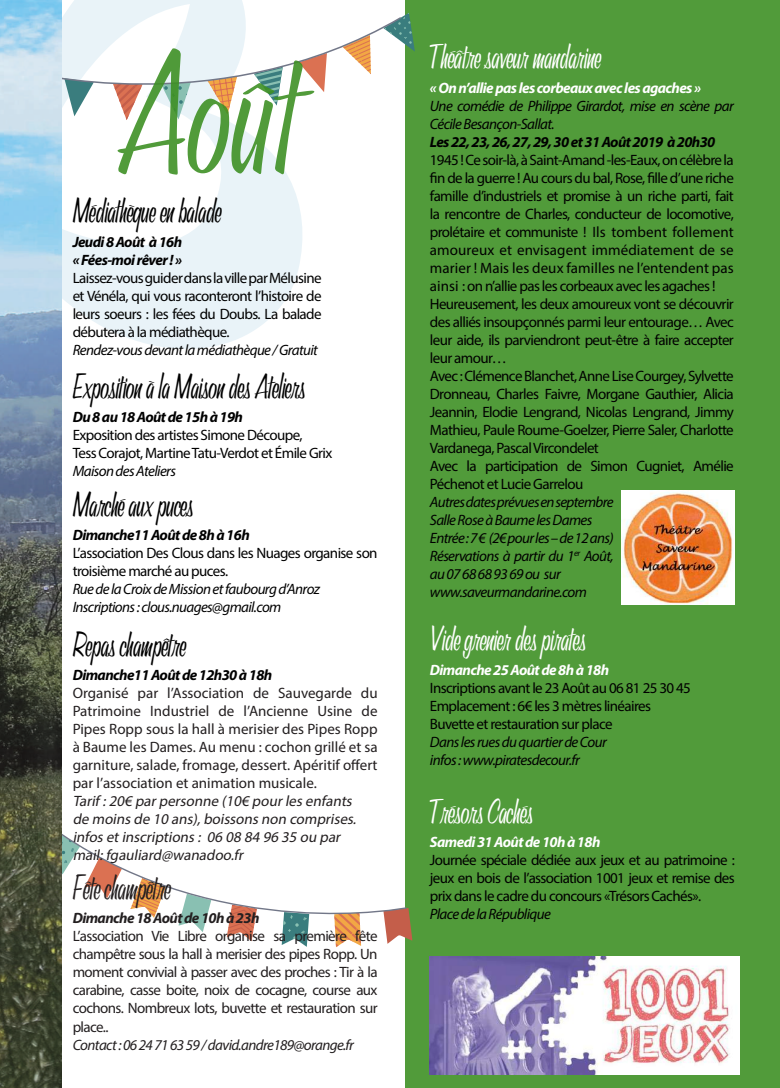
<style>
.page{position:relative;width:780px;height:1088px;background:#fff}
.page>*{position:absolute;margin:0;border:0;box-sizing:border-box;transform-origin:0 0}
.t1{font:177.25px "Tiki Holiday";color:#3e9024}
.t2{font:35px "Tiki Holiday";letter-spacing:-.02em;color:#000}
.t3{font:35px "Tiki Holiday";letter-spacing:-.02em;color:#fff}
.t4{font:35px "Tiki Holiday";letter-spacing:-.02em;color:#231f20}
.t5{font:15px/18px "Myriad Pro";letter-spacing:-.04em;color:#000}
.t6{font:15px/18px "Myriad Pro";letter-spacing:-.02em;color:#231f20;text-align:justify}
.t7{font:italic 15px/18px "Myriad Pro";letter-spacing:-.04em;color:#000}
.t8{font:italic 700 15px/18px "Myriad Pro";letter-spacing:-.04em;color:#000}
.t9{font:italic 15px/18px "Myriad Pro";letter-spacing:-.005em;color:#231f20}
.t10{font:italic 700 15px "Myriad Pro";letter-spacing:-.04em;color:#fff}
.t11{font:italic 15px "Myriad Pro";letter-spacing:-.04em;color:#231f20}
.t12{font:italic 700 15px "Myriad Pro";letter-spacing:-.04em;color:#231f20}
</style>
<div class="page">
<div style="left:405px;top:0;width:375px;height:1088px;background:#519b3a"></div>
<svg style="left:335px;top:944px;width:26px;height:3px"></svg>
<svg style="left:408px;top:908px;width:4px;height:33px"></svg>
<svg style="left:61px;top:832px;width:347px;height:112px"></svg>
<svg style="left:61px;top:0;width:241px;height:349px;fill:#e9f3f8"></svg>
<img style="left:621px;top:491px;width:113px;height:114px">
<img style="left:430px;top:956px;width:309px;height:118px">
<svg style="left:403px;top:13px;width:12px;height:39px"></svg>
<svg style="left:61px;top:16px;width:342px;height:104px"></svg>
<img style="left:0;top:0;width:61px;height:1088px">
<h1 class="t1" style="left:119px;top:24px;width:182px">Août</h1>
<h2 class="t2" style="left:73px;top:193px;width:150px">Médiathèque en balade</h2>
<p class="t8" style="left:73px;top:232px;width:111px">Jeudi 8 Août à 16h « Fées-moi rêver ! »</p>
<p class="t5" style="left:73px;top:268px;width:250px;text-align:justify">Laissez-vous guider dans la ville par Mélusine et Vénéla, qui vous raconteront l’histoire de leurs soeurs : les fées du Doubs. La balade débutera à la médiathèque.</p>
<p class="t7" style="left:73px;top:340px;width:247px">Rendez-vous devant la médiathèque / Gratuit</p>
<h2 class="t2" style="left:73px;top:368px;width:235px">Exposition à la Maison des Ateliers</h2>
<p class="t8" style="left:73px;top:407px;width:172px">Du 8 au 18 Août de 15h à 19h</p>
<p class="t5" style="left:73px;top:425px;width:261px">Exposition des artistes Simone Découpe,<br>Tess Corajot, Martine Tatu-Verdot et Émile Grix</p>
<p class="t7" style="left:73px;top:461px;width:105px">Maison des Ateliers</p>
<h2 class="t2" style="left:73px;top:486px;width:123px">Marché aux puces</h2>
<p class="t8" style="left:73px;top:525px;width:179px">Dimanche11 Août de 8h à 16h</p>
<p class="t5" style="left:73px;top:543px;width:306px">L’association Des Clous dans les Nuages organise son troisième marché au puces.</p>
<p class="t7" style="left:73px;top:579px;width:249px">Rue de la Croix de Mission et faubourg d’Anroz<br>Inscriptions : clous.nuages@gmail.com</p>
<h2 class="t2" style="left:73px;top:627px;width:115px">Repas champêtre</h2>
<p class="t8" style="left:73px;top:666px;width:201px">Dimanche11 Août de 12h30 à 18h</p>
<p class="t6" style="left:73px;top:684px;width:306px">Organisé par l’Association de Sauvegarde du Patrimoine Industriel de l’Ancienne Usine de Pipes Ropp sous la hall à merisier des Pipes Ropp à Baume les Dames. Au menu : cochon grillé et sa garniture, salade, fromage, dessert. Apéritif offert par l’association et animation musicale.</p>
<p class="t9" style="left:73px;top:792px;width:288px">Tarif :20€ parpersonne (10€ pourles enfants de moins de 10 ans),boissons non comprises. infos etinscriptions : 06 08 84 96 35 ou par mail:fgauliard@wanadoo.fr</p>
<h2 class="t4" style="left:73px;top:870px;width:100px">Fête champêtre</h2>
<p class="t12" style="left:73px;top:909px;width:188px">Dimanche 18 Août de 10h à 23h</p>
<p class="t6" style="left:73px;top:927px;width:306px">L’association Vie Libre organise sa première fête champêtre sous la hall à merisier des pipes Ropp. Un moment convivial à passer avec des proches : Tir à la carabine, casse boite, noix de cocagne, course aux cochons. Nombreux lots, buvette et restauration sur place..</p>
<p class="t11" style="left:73px;top:1035px;width:283px">Contact : 06 24 71 63 59 / david.andre189@orange.fr</p>
<h2 class="t3" style="left:430px;top:39px;width:173px">Théâtre saveur mandarine</h2>
<p class="t10" style="left:430px;top:78px;width:272px">« On n’allie pas les corbeaux avec les agaches »</p>
<p class="t7" style="left:430px;top:96px;width:305px">Une comédie de Philippe Girardot, mise en scène par<br>Cécile Besançon-Sallat.</p>
<p class="t8" style="left:430px;top:132px;width:287px">Les 22, 23, 26, 27, 29, 30 et 31 Août 2019 à 20h30</p>
<p class="t5" style="left:430px;top:150px;width:305px">1945 ! Ce soir-là, à Saint-Amand -les-Eaux, on célèbre la fin de la guerre ! Au cours du bal, Rose, fille d’une riche famille d’industriels et promise à un riche parti, fait la rencontre de Charles, conducteur de locomotive, prolétaire et communiste ! Ils tombent follement amoureux et envisagent immédiatement de se marier ! Mais les deux familles ne l’entendent pas ainsi : on n’allie pas les corbeaux avec les agaches !<br>Heureusement, les deux amoureux vont se découvrir des alliés insoupçonnés parmi leur entourage… Avec leur aide, ils parviendront peut-être à faire accepter leur amour…<br>Avec : Clémence Blanchet, Anne Lise Courgey, Sylvette Dronneau, Charles Faivre, Morgane Gauthier, Alicia Jeannin, Elodie Lengrand, Nicolas Lengrand, Jimmy Mathieu, Paule Roume-Goelzer, Pierre Saler, Charlotte Vardanega, Pascal Vircondelet<br>Avec la participation de Simon Cugniet, Amélie Péchenot et Lucie Garrelou</p>
<p class="t7" style="left:430px;top:492px;width:185px">Autres dates prévues en septembre<br>Salle Rose à Baume les Dames<br>Entrée : 7 € (2€ pour les – de 12 ans)<br>Réservations à partir du 1<sup>er</sup> Août, au 07 68 68 93 69 ou sur www.saveurmandarine.com</p>
<h2 class="t3" style="left:430px;top:621px;width:158px">Vide grenier des pirates</h2>
<p class="t10" style="left:430px;top:660px;width:181px">Dimanche 25 Août de 8h à 18h</p>
<p class="t5" style="left:430px;top:678px;width:262px">Inscriptions avant le 23 Août au 06 81 25 30 45<br>Emplacement : 6€ les 3 mètres linéaires<br>Buvette et restauration sur place</p>
<p class="t7" style="left:430px;top:732px;width:178px">Dans les rues du quartier de Cour infos : www.piratesdecour.fr</p>
<h2 class="t3" style="left:430px;top:793px;width:105px">Trésors Cachés</h2>
<p class="t10" style="left:430px;top:832px;width:172px">Samedi 31 Août de 10h à 18h</p>
<p class="t5" style="left:430px;top:851px;width:306px;text-align:justify">Journée spéciale dédiée aux jeux et au patrimoine : jeux en bois de l’association 1001 jeux et remise des prix dans le cadre du concours «Trésors Cachés».</p>
<p class="t7" style="left:430px;top:905px;width:123px">Place de la République</p>
</div>
